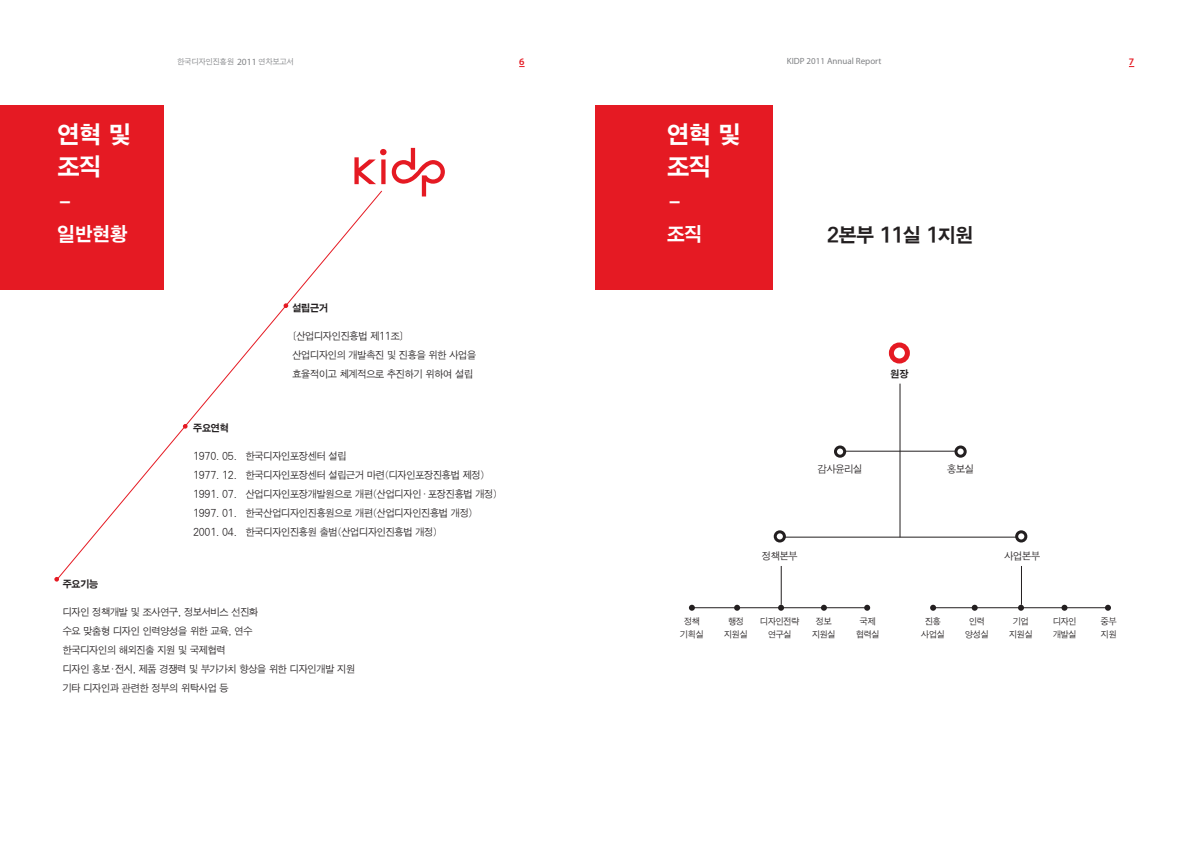
<style>
.page{position:relative;width:1191px;height:842px;background:#fff}
.page>*{position:absolute;margin:0;border:0;box-sizing:border-box;transform-origin:0 0}
.t1{font:25px/32px "SMK Gothic Std";letter-spacing:-.08em;color:#fff;scale:.95 1}
.t2{font:20px "SMK Gothic Std";letter-spacing:-.08em;color:#231f20;scale:.95 1}
.t3{font:20px "SMK Gothic Std";letter-spacing:-.08em;color:#fff;scale:.95 1}
.t4{font:10.2px/19px "SMJ Gothic Std";letter-spacing:-.09em;color:#231f20;scale:.95 1}
.t5{font:10.2px "SMK Gothic Std";letter-spacing:-.09em;color:#231f20;scale:.95 1}
.t6{font:600 10px "Myriad Pro";color:#e51a23}
.t7{font:9px/13px "SMJ Gothic Std";letter-spacing:-.09em;color:#231f20;text-align:center;scale:.95 1}
.t8{font:9px "Myriad Pro";color:#808285}
.t9{font:8px "SMJ Gothic Std";letter-spacing:-.07em;color:#808285;scale:.95 1}
.s1{font-family:"Myriad Pro";font-size:9.5px}
</style>
<div class="page">
<div style="left:595px;top:105px;width:177px;height:184px;background:#e51a23"></div>
<div style="left:0;top:105px;width:163px;height:184px;background:#e51a23"></div>
<svg style="left:56px;top:190px;width:326px;height:388px"></svg>
<svg style="left:183px;top:424px;width:5px;height:5px"></svg>
<svg style="left:283px;top:303px;width:5px;height:5px"></svg>
<svg style="left:54px;top:577px;width:5px;height:5px"></svg>
<svg style="left:392px;top:148px;width:53px;height:48px"></svg>
<svg style="left:354px;top:149px;width:32px;height:35px"></svg>
<div style="left:889px;top:342px;width:21px;height:21px;border:5px solid #e51a23;border-radius:50%"></div>
<div style="left:834px;top:445px;width:12px;height:13px;border:3px solid #231f20;border-radius:50%"></div>
<div style="left:954px;top:445px;width:12px;height:13px;border:3px solid #231f20;border-radius:50%"></div>
<div style="left:773px;top:530px;width:13px;height:12px;border:3px solid #231f20;border-radius:50%"></div>
<svg style="left:689px;top:605px;width:6px;height:6px"></svg>
<svg style="left:734px;top:605px;width:6px;height:6px"></svg>
<svg style="left:778px;top:605px;width:6px;height:6px"></svg>
<svg style="left:821px;top:605px;width:6px;height:6px"></svg>
<svg style="left:864px;top:605px;width:6px;height:6px"></svg>
<svg style="left:930px;top:605px;width:6px;height:6px"></svg>
<svg style="left:971px;top:605px;width:6px;height:6px"></svg>
<svg style="left:1018px;top:605px;width:6px;height:6px"></svg>
<svg style="left:1061px;top:605px;width:6px;height:6px"></svg>
<svg style="left:1105px;top:605px;width:6px;height:6px"></svg>
<div style="left:1015px;top:530px;width:12px;height:12px;border:3px solid #231f20;border-radius:50%"></div>
<hr style="left:845px;top:451px;width:110px;height:1px;background:#231f20">
<hr style="left:784px;top:537px;width:233px;height:1px;background:#231f20">
<hr style="left:691px;top:607px;width:176px;height:1px;background:#231f20">
<hr style="left:934px;top:607px;width:176px;height:1px;background:#231f20">
<hr style="left:781px;top:566px;width:1px;height:39px;background:#231f20">
<hr style="left:1021px;top:566px;width:1px;height:39px;background:#231f20">
<hr style="left:900px;top:384px;width:1px;height:153px;background:#231f20">
<h1 class="t1" style="left:57px;top:119px;width:81px">연혁 및 조직</h1>
<h1 class="t1" style="left:59px;top:187px;width:14px">-</h1>
<h2 class="t3" style="left:57px;top:224px;width:77px">일반현황</h2>
<p class="t5" style="left:62px;top:578px;width:40px">주요기능</p>
<p class="t9" style="left:177px;top:57px;width:125px">한국디자인진흥원 <span class="s1">2011</span> 연차보고서</p>
<p class="t6" style="left:519px;top:55px;width:7px">6</p>
<p class="t8" style="left:787px;top:56px;width:96px">KIDP 2011 Annual Report</p>
<p class="t6" style="left:1128px;top:55px;width:7px">7</p>
<p class="t5" style="left:292px;top:303px;width:40px">설립근거</p>
<p class="t5" style="left:193px;top:422px;width:40px">주요연혁</p>
<p class="t4" style="left:292px;top:327px;width:196px">[산업디자인진흥법 제11조]<br>산업디자인의 개발촉진 및 진흥을 위한 사업을 효율적이고 체계적으로 추진하기 위하여 설립</p>
<p class="t4" style="left:193px;top:447px;width:322px">1970. 05. 한국디자인포장센터 설립<br>1977. 12. 한국디자인포장센터 설립근거 마련(디자인포장진흥법 제정)<br>1991. 07. 산업디자인포장개발원으로 개편(산업디자인· 포장진흥법 개정)<br>1997. 01. 한국산업디자인진흥원으로 개편(산업디자인진흥법 개정)<br>2001. 04. 한국디자인진흥원 출범(산업디자인진흥법 개정)</p>
<h1 class="t1" style="left:666px;top:119px;width:80px">연혁 및 조직</h1>
<h1 class="t1" style="left:669px;top:187px;width:14px">-</h1>
<h2 class="t3" style="left:666px;top:224px;width:40px">조직</h2>
<h2 class="t2" style="left:826px;top:224px;width:157px">2본부 11실 1지원</h2>
<p class="t5" style="left:890px;top:368px;width:21px">원장</p>
<p class="t4" style="left:817px;top:460px;width:49px">감사윤리실</p>
<p class="t4" style="left:947px;top:460px;width:30px">홍보실</p>
<p class="t4" style="left:761px;top:546px;width:40px">정책본부</p>
<p class="t4" style="left:1004px;top:546px;width:40px">사업본부</p>
<p class="t4" style="left:62px;top:603px;width:310px">디자인 정책개발 및 조사연구, 정보서비스 선진화<br>수요 맞춤형 디자인 인력양성을 위한 교육, 연수<br>한국디자인의 해외진출 지원 및 국제협력<br>디자인 홍보· 전시, 제품 경쟁력 및 부가가치 향상을 위한 디자인개발 지원 기타 디자인과 관련한 정부의 위탁사업 등</p>
<p class="t7" style="left:724px;top:615px;width:27px">행정 지원실</p>
<p class="t7" style="left:760px;top:615px;width:43px">디자인전략 연구실</p>
<p class="t7" style="left:811px;top:615px;width:27px">정보 지원실</p>
<p class="t7" style="left:855px;top:615px;width:27px">국제 협력실</p>
<p class="t7" style="left:921px;top:615px;width:27px">진흥 사업실</p>
<p class="t7" style="left:964px;top:615px;width:27px">인력 양성실</p>
<p class="t7" style="left:1008px;top:615px;width:27px">기업 지원실</p>
<p class="t7" style="left:1052px;top:615px;width:27px;text-align:left">디자인 개발실</p>
<p class="t7" style="left:1100px;top:615px;width:19px;text-align:left">중부 지원</p>
<p class="t7" style="left:680px;top:615px;width:27px">정책 기획실</p>
</div>
